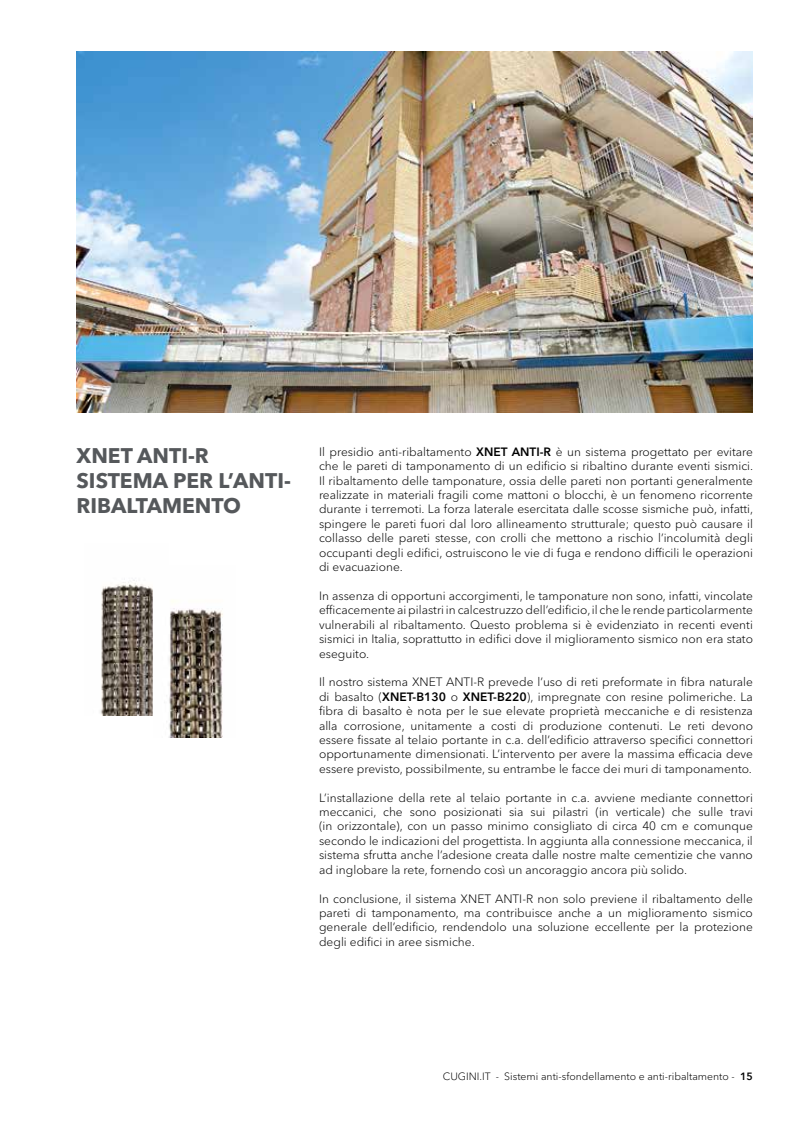
<style>
.page{position:relative;width:804px;height:1136px;background:#fff}
.page>*{position:absolute;margin:0;border:0;box-sizing:border-box;transform-origin:0 0}
.t1{font:700 21px/25.2px "Avenir Next World";color:#55585b}
.t2{font:300 12px/14.4px "Avenir Next World";color:#000;text-align:justify}
.t3{font:300 10.5px "Avenir Next World";color:#000}
.s1{font-weight:600}
</style>
<div class="page">
<img style="left:77px;top:51px;width:676px;height:361px">
<img style="left:100px;top:580px;width:53px;height:135px">
<img style="left:169px;top:600px;width:54px;height:137px">
<h1 class="t1" style="left:77px;top:443px;width:216px">XNET ANTI-R<br>SISTEMA PER L’ANTI-<br>RIBALTAMENTO</h1>
<p class="t2" style="left:319px;top:444px;width:436px">Il presidio anti-ribaltamento <span class="s1">XNET ANTI-R</span> è un sistema progettato per evitare che le pareti di tamponamento di un edificio si ribaltino durante eventi sismici.<br>Il ribaltamento delle tamponature, ossia delle pareti non portanti generalmente realizzate in materiali fragili come mattoni o blocchi, è un fenomeno ricorrente durante i terremoti. La forza laterale esercitata dalle scosse sismiche può, infatti, spingere le pareti fuori dal loro allineamento strutturale; questo può causare il collasso delle pareti stesse, con crolli che mettono a rischio l’incolumità degli occupanti degli edifici, ostruiscono le vie di fuga e rendono difficili le operazioni di evacuazione.</p>
<p class="t2" style="left:319px;top:588px;width:435px">In assenza di opportuni accorgimenti, le tamponature non sono, infatti, vincolate efficacemente ai pilastri in calcestruzzo dell’edificio, il che le rende particolarmente vulnerabili al ribaltamento. Questo problema si è evidenziato in recenti eventi sismici in Italia, soprattutto in edifici dove il miglioramento sismico non era stato eseguito.</p>
<p class="t2" style="left:319px;top:675px;width:435px">Il nostro sistema XNET ANTI-R prevede l’uso di reti preformate in fibra naturale di basalto (<span class="s1">XNET-B130</span> o <span class="s1">XNET-B220</span>), impregnate con resine polimeriche. La fibra di basalto è nota per le sue elevate proprietà meccaniche e di resistenza alla corrosione, unitamente a costi di produzione contenuti. Le reti devono essere fissate al telaio portante in c.a. dell’edificio attraverso specifici connettori opportunamente dimensionati. L’intervento per avere la massima efficacia deve essere previsto, possibilmente, su entrambe le facce dei muri di tamponamento.</p>
<p class="t2" style="left:319px;top:790px;width:435px">L’installazione della rete al telaio portante in c.a. avviene mediante connettori meccanici, che sono posizionati sia sui pilastri (in verticale) che sulle travi (in orizzontale), con un passo minimo consigliato di circa 40 cm e comunque secondo le indicazioni del progettista. In aggiunta alla connessione meccanica, il sistema sfrutta anche l’adesione creata dalle nostre malte cementizie che vanno ad inglobare la rete, fornendo così un ancoraggio ancora più solido.</p>
<p class="t2" style="left:319px;top:891px;width:435px">In conclusione, il sistema XNET ANTI-R non solo previene il ribaltamento delle pareti di tamponamento, ma contribuisce anche a un miglioramento sismico generale dell’edificio, rendendolo una soluzione eccellente per la protezione degli edifici in aree sismiche.</p>
<p class="t3" style="left:443px;top:1067px;width:311px">CUGINI.IT - Sistemi anti-sfondellamento e anti-ribaltamento - <span class="s1">15</span></p>
</div>
